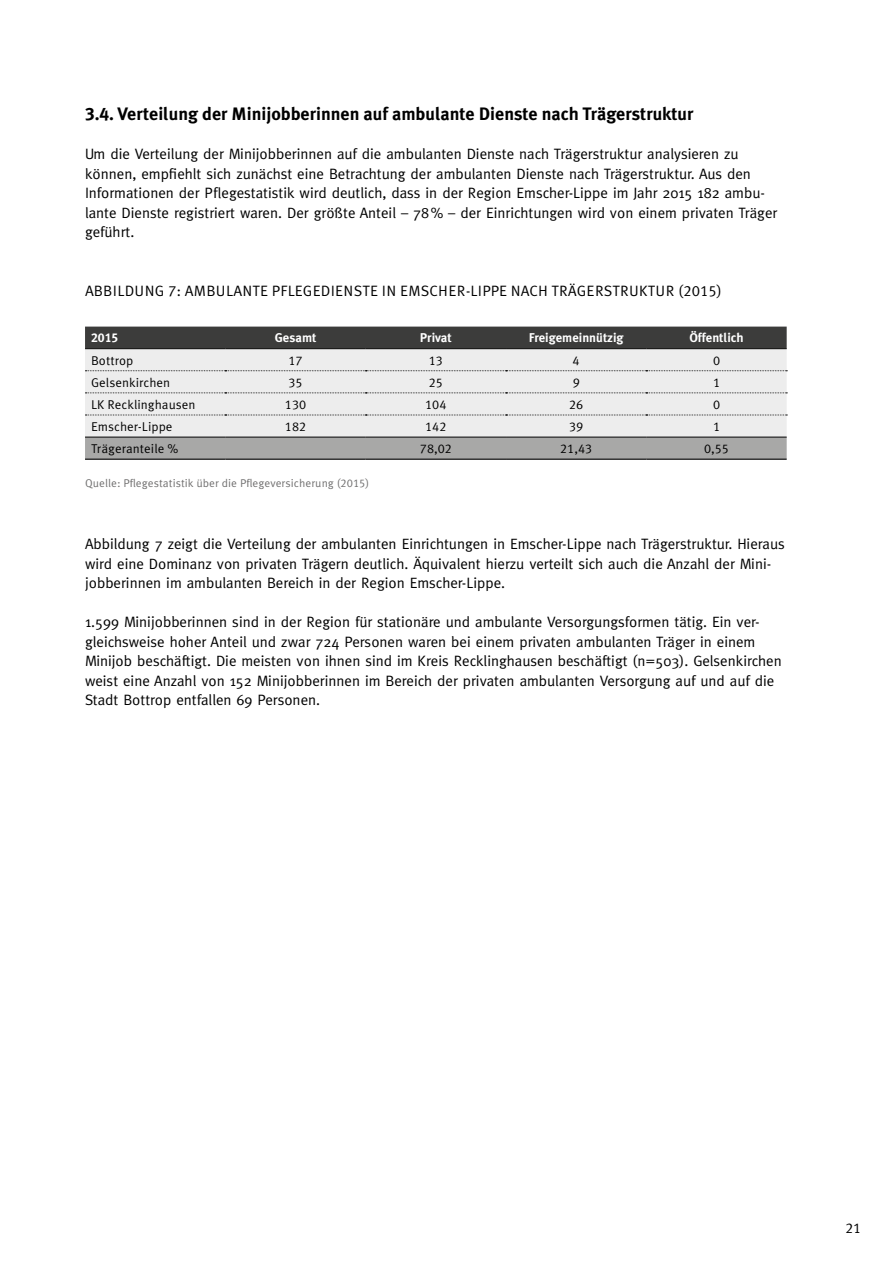
<style>
.page{position:relative;width:893px;height:1263px;background:#fff}
.page>*{position:absolute;margin:0;border:0;box-sizing:border-box;transform-origin:0 0}
.t1{font:700 18px "Meta Korrespondenz";color:#000}
.t2{font:15px/19.5px "Meta";color:#000}
.t3{font:15px "Meta Korrespondenz";letter-spacing:.005em;color:#000}
.t4{font:14.25px "Meta Korrespondenz";color:#000}
.t5{font:12.75px "Meta Korrespondenz";color:#000}
.t6{font:700 12.75px "Meta Korrespondenz";color:#fff}
.t7{font:11.25px "Meta Korrespondenz";color:#706f6f}
</style>
<div class="page">
<div style="left:85px;top:327px;width:702px;height:21px;background:#3c3c3b"></div>
<div style="left:85px;top:349px;width:702px;height:88px;background:#ededed"></div>
<div style="left:85px;top:438px;width:702px;height:21px;background:#a8a8a7"></div>
<svg style="left:85px;top:370px;width:702px;height:1px"></svg>
<svg style="left:85px;top:415px;width:702px;height:1px"></svg>
<svg style="left:85px;top:392px;width:702px;height:1px"></svg>
<hr style="left:85px;top:459px;width:140px;height:1px;background:#000">
<hr style="left:225px;top:459px;width:141px;height:1px;background:#000">
<hr style="left:366px;top:459px;width:140px;height:1px;background:#000">
<hr style="left:506px;top:459px;width:140px;height:1px;background:#000">
<hr style="left:646px;top:459px;width:141px;height:1px;background:#000">
<hr style="left:85px;top:437px;width:140px;height:1px;background:#000">
<hr style="left:225px;top:437px;width:141px;height:1px;background:#000">
<hr style="left:366px;top:437px;width:140px;height:1px;background:#000">
<hr style="left:506px;top:437px;width:140px;height:1px;background:#000">
<hr style="left:646px;top:437px;width:141px;height:1px;background:#000">
<hr style="left:85px;top:348px;width:140px;height:1px;background:#000">
<hr style="left:225px;top:348px;width:141px;height:1px;background:#000">
<hr style="left:366px;top:348px;width:140px;height:1px;background:#000">
<hr style="left:506px;top:348px;width:140px;height:1px;background:#000">
<hr style="left:646px;top:348px;width:141px;height:1px;background:#000">
<p class="t1" style="left:85px;top:104px;width:610px">3.4. Verteilung der Minijobberinnen auf ambulante Dienste nach Trägerstruktur</p>
<p class="t2" style="left:85px;top:144px;width:694px">Um die Verteilung der Minijobberinnen auf die ambulanten Dienste nach Trägerstruktur analysieren zu können, empfiehlt sich zunächst eine Betrachtung der ambulanten Dienste nach Trägerstruktur. Aus den Informationen der Pflegestatistik wird deutlich, dass in der Region Emscher-Lippe im Jahr 2015 182 ambu&shy;lante Dienste registriert waren. Der größte Anteil – 78% – der Einrichtungen wird von einem privaten Träger geführt.</p>
<p class="t3" style="left:85px;top:282px;width:638px">ABBILDUNG 7: AMBULANTE PFLEGEDIENSTE IN EMSCHER-LIPPE NACH TRÄGERSTRUKTUR (2015)</p>
<p class="t6" style="left:91px;top:331px;width:29px">2015</p>
<p class="t6" style="left:275px;top:331px;width:43px">Gesamt</p>
<p class="t6" style="left:420px;top:331px;width:33px">Privat</p>
<p class="t6" style="left:529px;top:331px;width:96px">Freigemeinnützig</p>
<p class="t6" style="left:689px;top:331px;width:56px">Öffentlich</p>
<p class="t5" style="left:91px;top:353px;width:44px">Bottrop</p>
<p class="t5" style="left:288px;top:353px;width:16px">17</p>
<p class="t5" style="left:429px;top:353px;width:16px">13</p>
<p class="t5" style="left:573px;top:353px;width:9px">4</p>
<p class="t5" style="left:713px;top:353px;width:9px">0</p>
<p class="t5" style="left:91px;top:375px;width:81px">Gelsenkirchen</p>
<p class="t5" style="left:288px;top:375px;width:16px">35</p>
<p class="t5" style="left:429px;top:375px;width:16px">25</p>
<p class="t5" style="left:573px;top:375px;width:9px">9</p>
<p class="t5" style="left:713px;top:375px;width:9px">1</p>
<p class="t5" style="left:91px;top:397px;width:106px">LK Recklinghausen</p>
<p class="t5" style="left:285px;top:397px;width:23px">130</p>
<p class="t5" style="left:425px;top:397px;width:23px">104</p>
<p class="t5" style="left:569px;top:397px;width:16px">26</p>
<p class="t5" style="left:713px;top:397px;width:9px">0</p>
<p class="t5" style="left:91px;top:419px;width:83px">Emscher-Lippe</p>
<p class="t5" style="left:285px;top:419px;width:23px">182</p>
<p class="t5" style="left:425px;top:419px;width:23px">142</p>
<p class="t5" style="left:569px;top:419px;width:16px">39</p>
<p class="t5" style="left:713px;top:419px;width:9px">1</p>
<p class="t5" style="left:91px;top:441px;width:89px">Trägeranteile %</p>
<p class="t5" style="left:420px;top:441px;width:33px">78,02</p>
<p class="t5" style="left:560px;top:441px;width:34px">21,43</p>
<p class="t5" style="left:704px;top:441px;width:26px">0,55</p>
<p class="t7" style="left:85px;top:477px;width:286px">Quelle: Pflegestatistik über die Pflegeversicherung (2015)</p>
<p class="t2" style="left:85px;top:534px;width:701px">Abbildung 7 zeigt die Verteilung der ambulanten Einrichtungen in Emscher-Lippe nach Trägerstruktur. Hieraus wird eine Dominanz von privaten Trägern deutlich. Äquivalent hierzu verteilt sich auch die Anzahl der Mini&shy;jobberinnen im ambulanten Bereich in der Region Emscher-Lippe.</p>
<p class="t2" style="left:85px;top:612px;width:698px">1.599 Minijobberinnen sind in der Region für stationäre und ambulante Versorgungsformen tätig. Ein ver&shy;gleichsweise hoher Anteil und zwar 724 Personen waren bei einem privaten ambulanten Träger in einem Minijob beschäftigt. Die meisten von ihnen sind im Kreis Recklinghausen beschäftigt (n=503). Gelsenkirchen weist eine Anzahl von 152 Minijobberinnen im Bereich der privaten ambulanten Versorgung auf und auf die Stadt Bottrop entfallen 69 Personen.</p>
<p class="t4" style="left:845px;top:1219px;width:17px">21</p>
</div>
